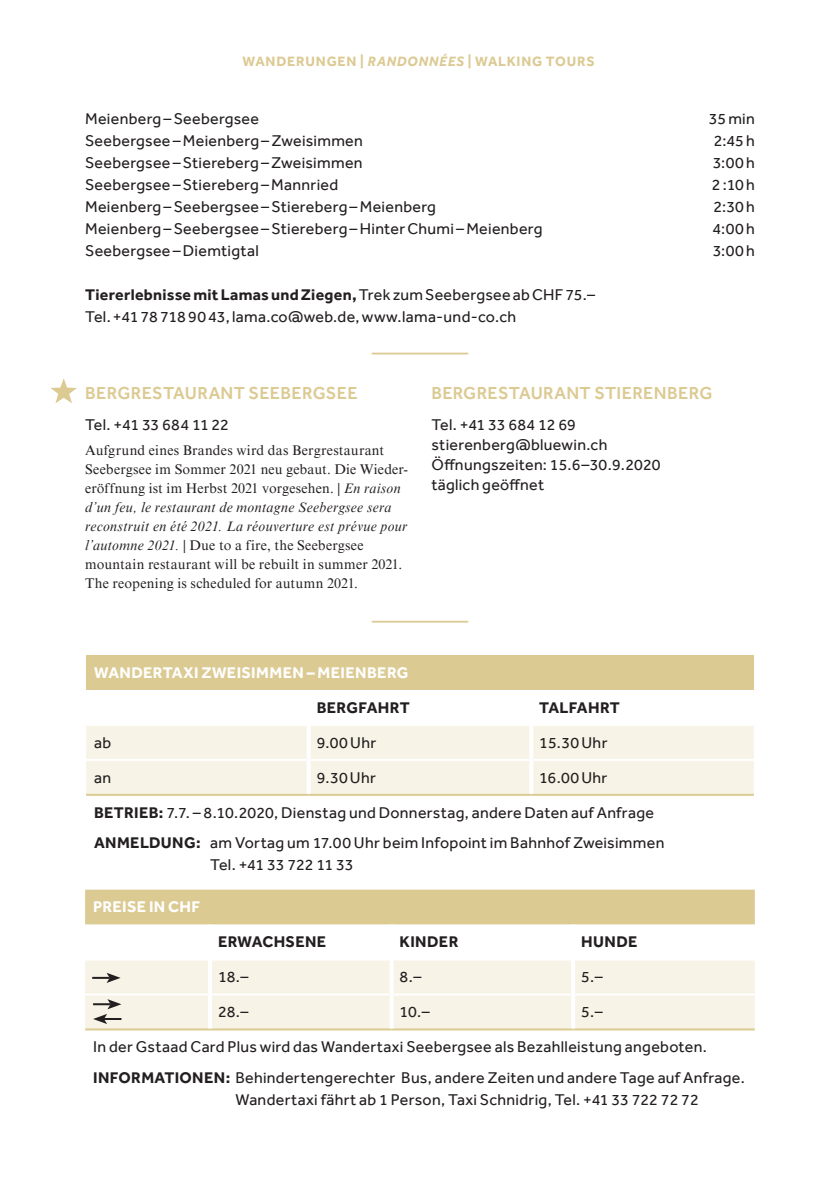
<style>
.page{position:relative;width:840px;height:1191px;background:#fff}
.page>*{position:absolute;margin:0;border:0;box-sizing:border-box;transform-origin:0 0}
.t1{font:500 18px "Effra Std";letter-spacing:.02em;color:#dcca93}
.t2{font:16px/20px "Effra";letter-spacing:.02em;color:#231f20}
.t3{font:700 16px "Effra Std";letter-spacing:.02em;color:#231f20}
.t4{font:700 16px "Effra Std";letter-spacing:.025em;color:#fff}
.t5{font:16px "Effra";letter-spacing:-.005em;color:#231f20}
.t6{font:14px/19px "Times NRMT Pro";letter-spacing:.015em;color:#231f20}
.t7{font:700 14px "Effra Std";letter-spacing:.055em;color:#dcca93}
.s1{font-style:italic}
.s2{font-family:"Effra";font-weight:400}
.s3{font-family:"Effra Std";font-weight:700}
</style>
<div class="page">
<div style="left:86px;top:655px;width:667px;height:35px;background:#dcca93"></div>
<div style="left:86px;top:726px;width:667px;height:68px;background:#f7f3e6"></div>
<hr style="left:86px;top:759px;width:220px;height:2px;background:#fff">
<hr style="left:310px;top:759px;width:219px;height:2px;background:#fff">
<hr style="left:533px;top:759px;width:220px;height:2px;background:#fff">
<hr style="left:86px;top:794px;width:222px;height:2px;background:#dcca93">
<hr style="left:308px;top:794px;width:223px;height:2px;background:#dcca93">
<hr style="left:531px;top:794px;width:222px;height:2px;background:#dcca93">
<svg style="left:306px;top:726px;width:4px;height:34px"></svg>
<hr style="left:529px;top:725px;width:4px;height:35px;background:#fff">
<svg style="left:306px;top:760px;width:4px;height:34px"></svg>
<hr style="left:529px;top:760px;width:4px;height:34px;background:#fff">
<div style="left:85px;top:889px;width:669px;height:35px;background:#dcca93"></div>
<svg style="left:85px;top:924px;width:669px;height:107px"></svg>
<div style="left:85px;top:960px;width:669px;height:68px;background:#f7f3e6"></div>
<hr style="left:85px;top:958px;width:123px;height:2px;background:#fff">
<hr style="left:212px;top:958px;width:177px;height:2px;background:#fff">
<hr style="left:393px;top:958px;width:178px;height:2px;background:#fff">
<hr style="left:575px;top:958px;width:179px;height:2px;background:#fff">
<hr style="left:85px;top:993px;width:123px;height:2px;background:#fff">
<hr style="left:212px;top:993px;width:177px;height:2px;background:#fff">
<hr style="left:393px;top:993px;width:178px;height:2px;background:#fff">
<hr style="left:575px;top:993px;width:179px;height:2px;background:#fff">
<hr style="left:85px;top:1028px;width:125px;height:2px;background:#dcca93">
<hr style="left:210px;top:1028px;width:181px;height:2px;background:#dcca93">
<hr style="left:391px;top:1028px;width:182px;height:2px;background:#dcca93">
<hr style="left:573px;top:1028px;width:181px;height:2px;background:#dcca93">
<hr style="left:208px;top:924px;width:4px;height:35px;background:#fff">
<hr style="left:389px;top:924px;width:4px;height:35px;background:#fff">
<hr style="left:208px;top:959px;width:4px;height:35px;background:#fff">
<svg style="left:389px;top:959px;width:4px;height:35px"></svg>
<hr style="left:208px;top:994px;width:4px;height:34px;background:#fff">
<svg style="left:389px;top:994px;width:4px;height:34px"></svg>
<hr style="left:571px;top:924px;width:4px;height:35px;background:#fff">
<hr style="left:571px;top:959px;width:4px;height:35px;background:#fff">
<hr style="left:571px;top:994px;width:4px;height:34px;background:#fff">
<svg style="left:92px;top:972px;width:28px;height:11px"></svg>
<svg style="left:93px;top:999px;width:28px;height:25px"></svg>
<hr style="left:371px;top:353px;width:97px;height:1px;background:#dcca93">
<hr style="left:371px;top:621px;width:97px;height:1px;background:#dcca93">
<svg style="left:50px;top:378px;width:27px;height:25px"></svg>
<p class="t7" style="left:242px;top:53px;width:353px">WANDERUNGEN | <span class="s1">RANDONNÉES</span> | WALKING TOURS</p>
<p class="t2" style="left:85px;top:109px;width:175px">Meienberg – Seebergsee</p>
<p class="t2" style="left:708px;top:109px;width:47px">35 min</p>
<p class="t2" style="left:85px;top:131px;width:279px">Seebergsee – Meienberg – Zweisimmen</p>
<p class="t2" style="left:713px;top:131px;width:43px">2:45 h</p>
<p class="t2" style="left:85px;top:153px;width:279px">Seebergsee – Stiereberg – Zweisimmen</p>
<p class="t2" style="left:712px;top:153px;width:44px">3:00 h</p>
<p class="t2" style="left:85px;top:175px;width:254px">Seebergsee – Stiereberg – Mannried</p>
<p class="t2" style="left:711px;top:175px;width:45px">2 :10 h</p>
<p class="t2" style="left:85px;top:197px;width:352px">Meienberg – Seebergsee – Stiereberg – Meienberg</p>
<p class="t2" style="left:713px;top:197px;width:43px">2:30 h</p>
<p class="t2" style="left:85px;top:219px;width:458px">Meienberg – Seebergsee – Stiereberg – Hinter Chumi – Meienberg</p>
<p class="t2" style="left:712px;top:219px;width:44px">4:00 h</p>
<p class="t2" style="left:85px;top:241px;width:175px">Seebergsee – Diemtigtal</p>
<p class="t2" style="left:712px;top:241px;width:44px">3:00 h</p>
<p class="t3" style="left:85px;top:285px;width:511px">Tiererlebnisse mit Lamas und Ziegen, <span class="s2">Trek zum Seebergsee ab CHF 75.–</span></p>
<p class="t2" style="left:85px;top:307px;width:432px">Tel. +41 78 718 90 43, lama.co@web.de, www.lama-und-co.ch</p>
<p class="t1" style="left:85px;top:382px;width:274px">BERGRESTAURANT SEEBERGSEE</p>
<p class="t5" style="left:85px;top:415px;width:145px">Tel. +41 33 684 11 22</p>
<p class="t6" style="left:85px;top:442px;width:324px">Aufgrund eines Brandes wird das Bergrestaurant Seebergsee im Sommer 2021 neu gebaut. Die Wieder&shy;eröffnung ist im Herbst 2021 vorgesehen. | <span class="s1">En raison d’un feu, le restaurant de montagne Seebergsee sera reconstruit en été 2021. La réouverture est prévue pour l’automne 2021.</span> | Due to a fire, the Seebergsee mountain restaurant will be rebuilt in summer 2021.<br>The reopening is scheduled for autumn 2021.</p>
<p class="t1" style="left:431px;top:382px;width:282px">BERGRESTAURANT STIERENBERG</p>
<p class="t2" style="left:431px;top:415px;width:231px">Tel. +41 33 684 12 69 stierenberg@bluewin.ch<br>Öffnungszeiten: 15.6–30.9.2020 täglich geöffnet</p>
<p class="t4" style="left:94px;top:663px;width:315px">WANDERTAXI ZWEISIMMEN – MEIENBERG</p>
<p class="t3" style="left:316px;top:697px;width:94px">BERGFAHRT</p>
<p class="t3" style="left:539px;top:697px;width:82px">TALFAHRT</p>
<p class="t2" style="left:94px;top:732px;width:19px">ab</p>
<p class="t2" style="left:316px;top:732px;width:61px">9.00 Uhr</p>
<p class="t2" style="left:539px;top:732px;width:70px">15.30 Uhr</p>
<p class="t2" style="left:94px;top:767px;width:19px">an</p>
<p class="t2" style="left:316px;top:767px;width:61px">9.30 Uhr</p>
<p class="t2" style="left:94px;top:759px;width:561px;line-height:35px;text-indent:445px">16.00 Uhr<br><span class="s3">BETRIEB:</span> 7.7. – 8.10.2020, Dienstag und Donnerstag, andere Daten auf Anfrage</p>
<p class="t2" style="left:210px;top:832px;width:455px;line-height:22px;text-indent:-116px"><span class="s3">ANMELDUNG:</span> am Vortag um 17.00 Uhr beim Infopoint im Bahnhof Zweisimmen<br>Tel. +41 33 722 11 33</p>
<p class="t4" style="left:93px;top:897px;width:108px">PREISE IN CHF</p>
<p class="t3" style="left:218px;top:932px;width:110px">ERWACHSENE</p>
<p class="t3" style="left:399px;top:932px;width:60px">KINDER</p>
<p class="t3" style="left:581px;top:932px;width:58px">HUNDE</p>
<p class="t2" style="left:218px;top:966px;width:32px">18.–</p>
<p class="t2" style="left:399px;top:966px;width:23px">8.–</p>
<p class="t2" style="left:581px;top:966px;width:23px">5.–</p>
<p class="t2" style="left:218px;top:1001px;width:32px">28.–</p>
<p class="t2" style="left:399px;top:1001px;width:32px">10.–</p>
<p class="t2" style="left:93px;top:994px;width:615px;line-height:35px;text-indent:488px">5.–<br>In der Gstaad Card Plus wird das Wandertaxi Seebergsee als Bezahlleistung angeboten.</p>
<p class="t2" style="left:235px;top:1066px;width:510px;line-height:22px;text-indent:-142px"><span class="s3">INFORMATIONEN:</span> Behindertengerechter Bus, andere Zeiten und andere Tage auf Anfrage.<br>Wandertaxi fährt ab 1 Person, Taxi Schnidrig, Tel. +41 33 722 72 72</p>
</div>
